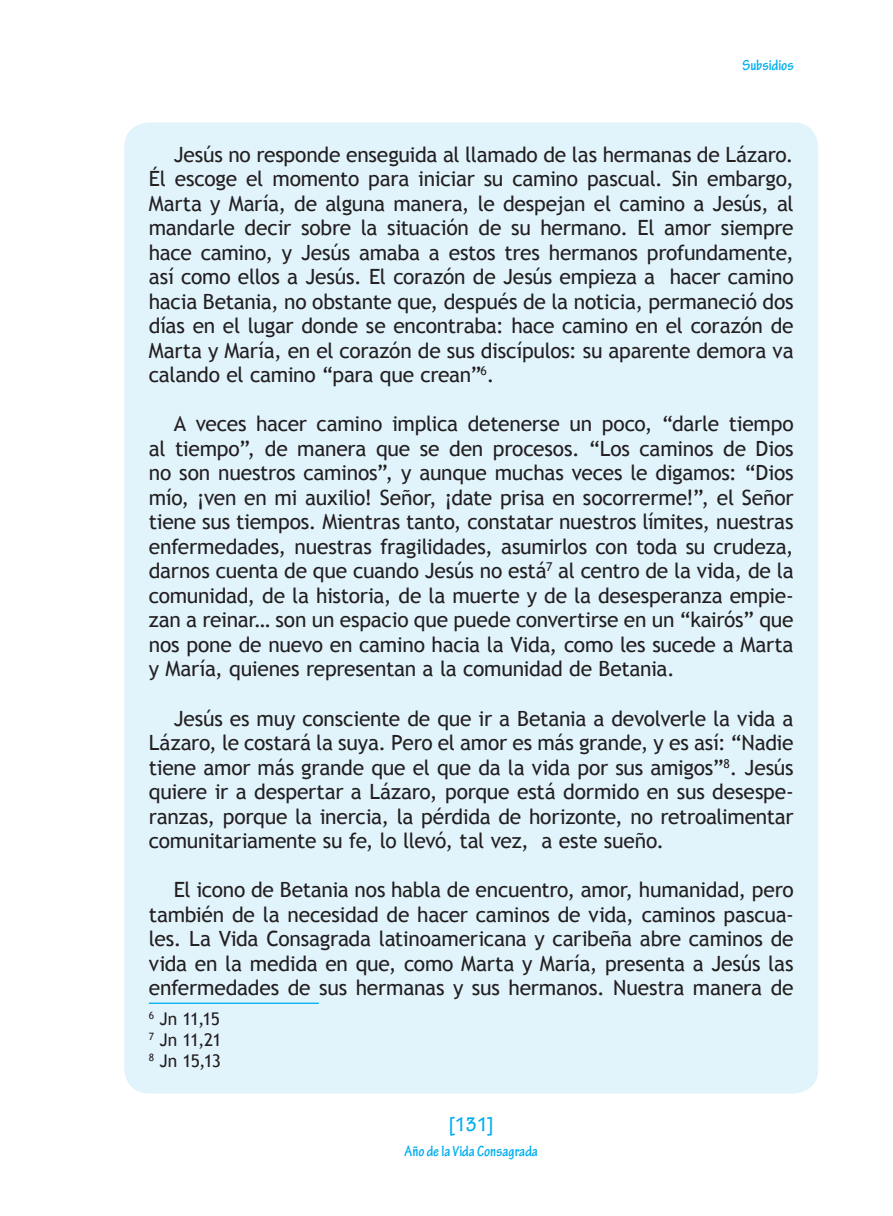
<style>
.page{position:relative;width:893px;height:1216px;background:#fff}
.page>*{position:absolute;margin:0;border:0;box-sizing:border-box;transform-origin:0 0}
.t1{font:21px/24.5px "Trebuchet MS";letter-spacing:-.015em;color:#231f20;text-align:justify}
.t2{font:700 condensed 21px "Tekton Pro";color:#00aeef}
.t3{font:17.5px/21px "Trebuchet MS";letter-spacing:-.06em;color:#231f20;text-align:justify}
.t4{font:700 condensed 15.75px "Tekton Pro";color:#00aeef}
</style>
<div class="page">
<div style="left:124px;top:122px;width:694px;height:971px;background:#e1f4fc;border-radius:25px"></div>
<hr style="left:149px;top:1002px;width:169px;height:1px;background:#00aeef">
<p class="t4" style="left:742px;top:56px;width:53px">Subsidios</p>
<p class="t1" style="left:149px;top:142px;width:646px;text-indent:25px">Jesús no responde enseguida al llamado de las hermanas de Lázaro.<br>Él escoge el momento para iniciar su camino pascual. Sin embargo, Marta y María, de alguna manera, le despejan el camino a Jesús, al mandarle decir sobre la situación de su hermano. El amor siempre hace camino, y Jesús amaba a estos tres hermanos profundamente, así como ellos a Jesús. El corazón de Jesús empieza a hacer camino hacia Betania, no obstante que, después de la noticia, permaneció dos días en el lugar donde se encontraba: hace camino en el corazón de Marta y María, en el corazón de sus discípulos: su aparente demora va calando el camino “para que crean”<sup>6</sup>.</p>
<p class="t1" style="left:149px;top:412px;width:646px;text-indent:25px">A veces hacer camino implica detenerse un poco, “darle tiempo al tiempo”, de manera que se den procesos. “Los caminos de Dios no son nuestros caminos”, y aunque muchas veces le digamos: “Dios mío, ¡ven en mi auxilio! Señor, ¡date prisa en socorrerme!”, el Señor tiene sus tiempos. Mientras tanto, constatar nuestros límites, nuestras enfermedades, nuestras fragilidades, asumirlos con toda su crudeza, darnos cuenta de que cuando Jesús no está<sup>7</sup> al centro de la vida, de la comunidad, de la historia, de la muerte y de la desesperanza empie&shy;zan a reinar… son un espacio que puede convertirse en un “kairós” que nos pone de nuevo en camino hacia la Vida, como les sucede a Marta y María, quienes representan a la comunidad de Betania.</p>
<p class="t1" style="left:149px;top:706px;width:646px;text-indent:25px">Jesús es muy consciente de que ir a Betania a devolverle la vida a Lázaro, le costará la suya. Pero el amor es más grande, y es así: “Nadie tiene amor más grande que el que da la vida por sus amigos”<sup>8</sup>. Jesús quiere ir a despertar a Lázaro, porque está dormido en sus desespe&shy;ranzas, porque la inercia, la pérdida de horizonte, no retroalimentar comunitariamente su fe, lo llevó, tal vez, a este sueño.</p>
<p class="t1" style="left:149px;top:877px;width:646px;text-indent:25px">El icono de Betania nos habla de encuentro, amor, humanidad, pero también de la necesidad de hacer caminos de vida, caminos pascua&shy;les. La Vida Consagrada latinoamericana y caribeña abre caminos de vida en la medida en que, como Marta y María, presenta a Jesús las enfermedades de sus hermanas y sus hermanos. Nuestra manera de</p>
<p class="t3" style="left:149px;top:1008px;width:74px"><sup>6</sup> Jn 11,15<br><sup>7</sup> Jn 11,21<br><sup>8</sup> Jn 15,13</p>
<p class="t2" style="left:449px;top:1112px;width:46px">[131]</p>
<p class="t4" style="left:405px;top:1141px;width:135px">Año de la Vida Consagrada</p>
</div>
